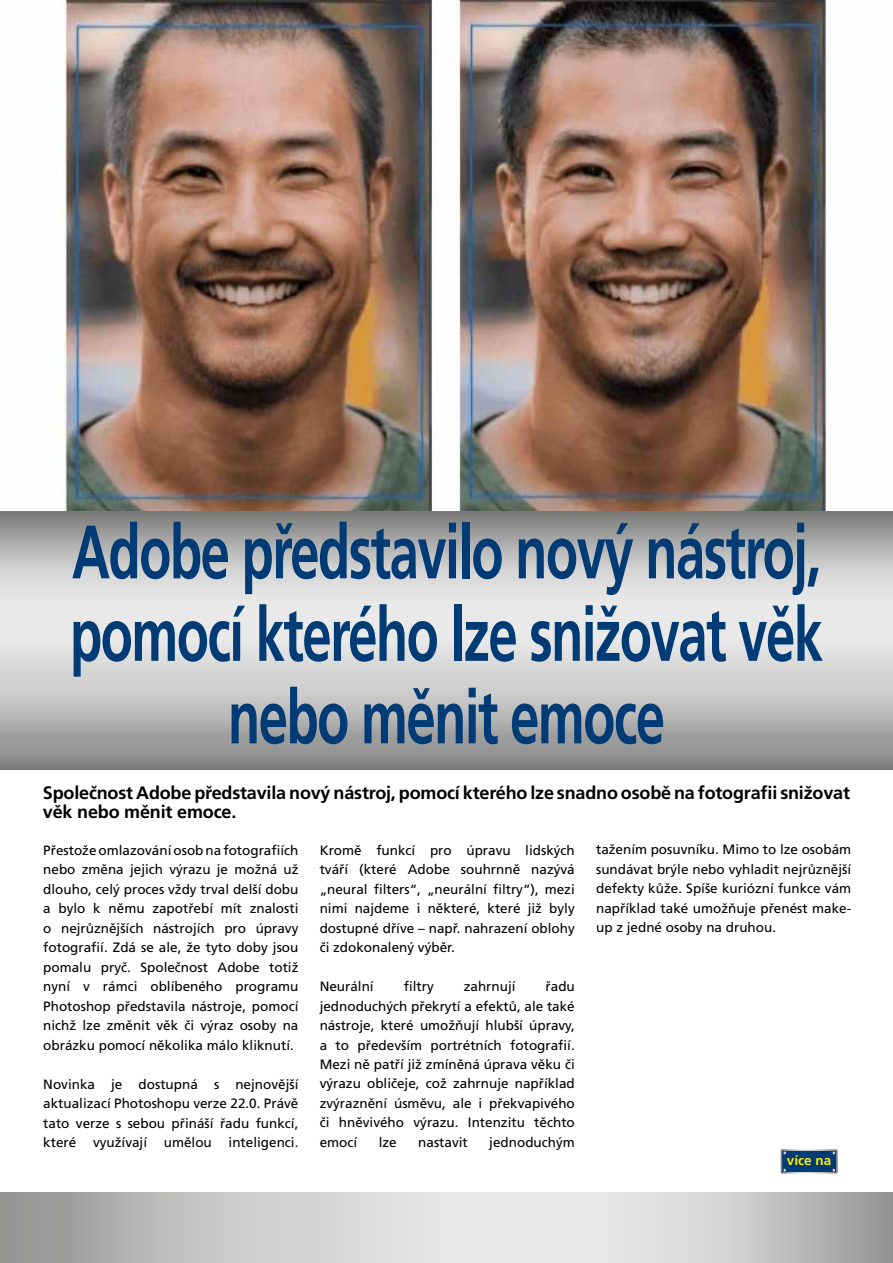
<style>
.page{position:relative;width:893px;height:1263px;background:#fff}
.page>*{position:absolute;margin:0;border:0;box-sizing:border-box;transform-origin:0 0}
.t1{font:700 75.45px/82.5px "Frutiger CE";letter-spacing:-.03em;color:#003b75;text-align:center;scale:.7 1}
.t2{font:700 18px/19.5px "Frutiger CE";letter-spacing:-.01em;color:#000}
.t3{font:13.5px/19.5px "Frutiger CE";color:#000;text-align:justify}
.t4{font:700 13.5px "Frutiger CE";color:#ffed00}
</style>
<div class="page">
<img style="left:65px;top:0;width:762px;height:511px">
<svg style="left:0;top:1193px;width:893px;height:70px;background:#cacaca"></svg>
<svg style="left:0;top:511px;width:893px;height:259px;background:#c1c1c1"></svg>
<div style="left:781px;top:1150px;width:56px;height:23px;background:#003b75"></div>
<div style="left:781px;top:1149px;width:57px;height:24px;border:2px solid #fff"></div>
<h1 class="t1" style="left:70px;top:511px;width:1077px">Adobe představilo nový nástroj, pomocí kterého lze snižovat věk nebo měnit emoce</h1>
<h2 class="t2" style="left:43px;top:783px;width:809px">Společnost Adobe představila nový nástroj, pomocí kterého lze snadno osobě na fotografii snižovat věk nebo měnit emoce.</h2>
<p class="t3" style="left:43px;top:840px;width:257px">Přestože omlazování osob na fotografiích nebo změna jejich výrazu je možná už dlouho, celý proces vždy trval delší dobu a bylo k němu zapotřebí mít znalosti o nejrůznějších nástrojích pro úpravy fotografií. Zdá se ale, že tyto doby jsou pomalu pryč. Společnost Adobe totiž nyní v rámci oblíbeného programu Photoshop představila nástroje, pomocí nichž lze změnit věk či výraz osoby na obrázku pomocí několika málo kliknutí.</p>
<p class="t3" style="left:43px;top:1074px;width:257px">Novinka je dostupná s nejnovější aktualizací Photoshopu verze 22.0. Právě tato verze s sebou přináší řadu funkcí, které využívají umělou inteligenci.</p>
<p class="t3" style="left:320px;top:840px;width:257px">Kromě funkcí pro úpravu lidských tváří (které Adobe souhrnně nazývá „neural filters“, „neurální filtry“), mezi nimi najdeme i některé, které již byly dostupné dříve – např. nahrazení oblohy či zdokonalený výběr.</p>
<p class="t3" style="left:320px;top:976px;width:56px">Neurální</p>
<p class="t3" style="left:404px;top:976px;width:32px">filtry</p>
<p class="t3" style="left:464px;top:976px;width:53px">zahrnují</p>
<p class="t3" style="left:320px;top:976px;width:257px;text-indent:226px">řadu jednoduchých překrytí a efektů, ale také nástroje, které umožňují hlubší úpravy, a to především portrétních fotografií.<br>Mezi ně patří již zmíněná úprava věku či výrazu obličeje, což zahrnuje například zvýraznění úsměvu, ale i překvapivého či hněvivého výrazu. Intenzitu těchto emocí</p>
<p class="t3" style="left:379px;top:1132px;width:20px">lze</p>
<p class="t3" style="left:418px;top:1132px;width:51px">nastavit</p>
<p class="t3" style="left:489px;top:1132px;width:87px">jednoduchým</p>
<p class="t3" style="left:596px;top:840px;width:257px">tažením posuvníku. Mimo to lze osobám sundávat brýle nebo vyhladit nejrůznější defekty kůže. Spíše kuriózní funkce vám například také umožňuje přenést make&shy;up z jedné osoby na druhou.</p>
<p class="t4" style="left:787px;top:1153px;width:46px">více na</p>
</div>
